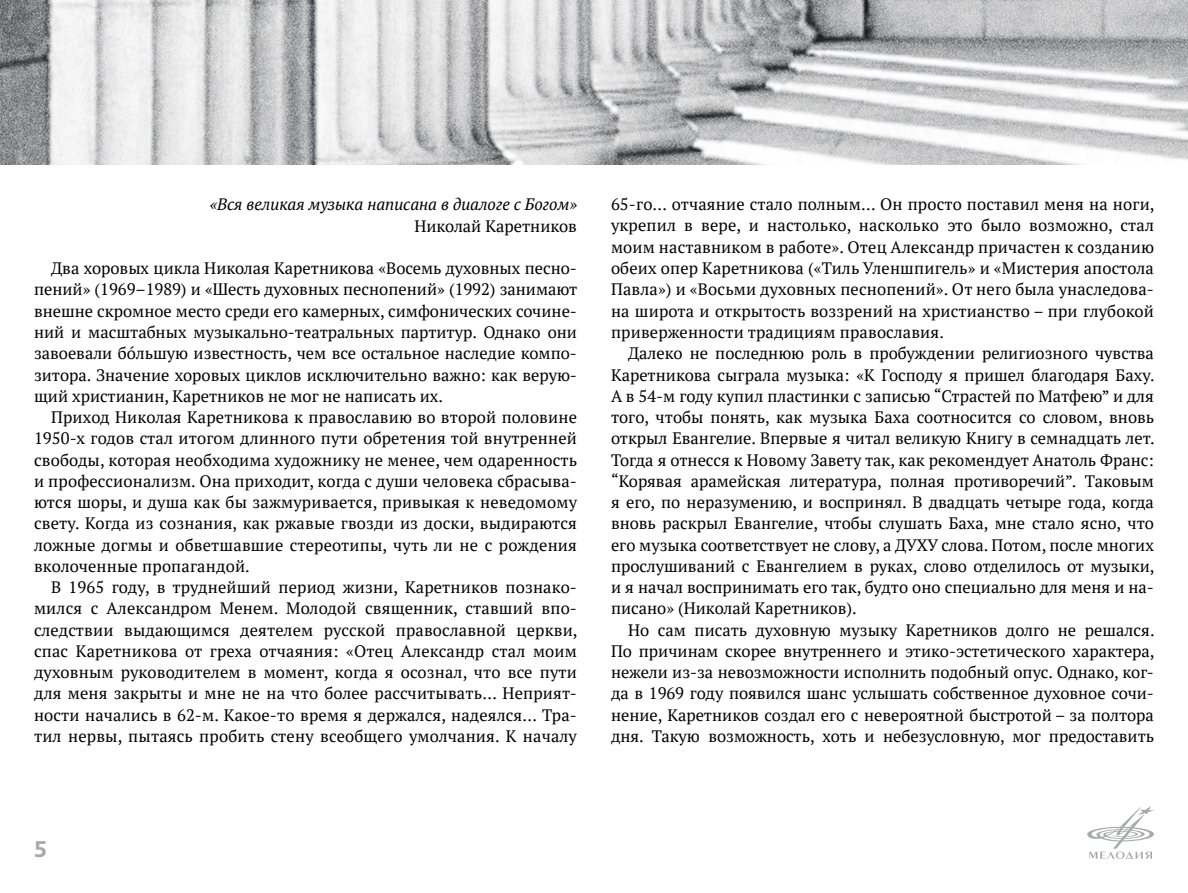
<style>
.page{position:relative;width:1188px;height:893px;background:#fff}
.page>*{position:absolute;margin:0;border:0;box-sizing:border-box;transform-origin:0 0}
.t1{font:800 24px "Bliss Pro";color:#a7a9ac}
.t2{font:16.5px/21.3px "PT Serif";color:#000;text-align:justify}
.t3{font:italic 16.5px "PT Serif";color:#000}
</style>
<div class="page">
<img style="left:0;top:0;width:1188px;height:164px">
<svg style="left:1087px;top:806px;width:67px;height:52px"></svg>
<p class="t3" style="left:210px;top:194px;width:369px">«Вся великая музыка написана в диалоге с Богом»</p>
<p class="t2" style="left:414px;top:215px;width:164px">Николай Каретников</p>
<p class="t2" style="left:34px;top:257px;width:545px;text-indent:17px">Два хоровых цикла Николая Каретникова «Восемь духовных песно&shy;пений» (1969–1989) и «Шесть духовных песнопений» (1992) занимают внешне скромное место среди его камерных, симфонических сочине&shy;ний и масштабных музыкально-театральных партитур. Однако они завоевали бóльшую известность, чем все остальное наследие компо&shy;зитора. Значение хоровых циклов исключительно важно: как верую&shy;щий христианин, Каретников не мог не написать их.</p>
<p class="t2" style="left:34px;top:406px;width:545px;text-indent:17px">Приход Николая Каретникова к православию во второй половине 1950‑х годов стал итогом длинного пути обретения той внутренней свободы, которая необходима художнику не менее, чем одаренность и профессионализм. Она приходит, когда с души человека сбрасыва&shy;ются шоры, и душа как бы зажмуривается, привыкая к неведомому свету. Когда из сознания, как ржавые гвозди из доски, выдираются ложные догмы и обветшавшие стереотипы, чуть ли не с рождения вколоченные пропагандой.</p>
<p class="t2" style="left:34px;top:576px;width:545px;text-indent:17px">В 1965 году, в труднейший период жизни, Каретников познако&shy;мился с Александром Менем. Молодой священник, ставший впо&shy;следствии выдающимся деятелем русской православной церкви, спас Каретникова от греха отчаяния: «Отец Александр стал моим духовным руководителем в момент, когда я осознал, что все пути для меня закрыты и мне не на что более рассчитывать… Неприят&shy;ности начались в 62‑м. Какое-то время я держался, надеялся… Тра&shy;тил нервы, пытаясь пробить стену всеобщего умолчания. К началу</p>
<p class="t2" style="left:611px;top:193px;width:545px">65‑го… отчаяние стало полным… Он просто поставил меня на ноги, укрепил в вере, и настолько, насколько это было возможно, стал моим наставником в работе». Отец Александр причастен к созданию обеих опер Каретникова («Тиль Уленшпигель» и «Мистерия апостола Павла») и «Восьми духовных песнопений». От него была унаследова&shy;на широта и открытость воззрений на христианство – при глубокой приверженности традициям православия.</p>
<p class="t2" style="left:611px;top:342px;width:545px;text-indent:17px">Далеко не последнюю роль в пробуждении религиозного чувства Каретникова сыграла музыка: «К Господу я пришел благодаря Баху.<br>А в 54‑м году купил пластинки с записью “Страстей по Матфею” и для того, чтобы понять, как музыка Баха соотносится со словом, вновь открыл Евангелие. Впервые я читал великую Книгу в семнадцать лет.<br>Тогда я отнесся к Новому Завету так, как рекомендует Анатоль Франс: “Корявая арамейская литература, полная противоречий”. Таковым я его, по неразумению, и воспринял. В двадцать четыре года, когда вновь раскрыл Евангелие, чтобы слушать Баха, мне стало ясно, что его музыка соответствует не слову, а ДУХУ слова. Потом, после многих прослушиваний с Евангелием в руках, слово отделилось от музыки, и я начал воспринимать его так, будто оно специально для меня и на&shy;писано» (Николай Каретников).</p>
<p class="t2" style="left:611px;top:619px;width:545px;text-indent:17px">Но сам писать духовную музыку Каретников долго не решался.<br>По причинам скорее внутреннего и этико-эстетического характера, нежели из-за невозможности исполнить подобный опус. Однако, ког&shy;да в 1969 году появился шанс услышать собственное духовное сочи&shy;нение, Каретников создал его с невероятной быстротой – за полтора дня. Такую возможность, хоть и небезусловную, мог предоставить</p>
<h1 class="t1" style="left:34px;top:834px;width:14px">5</h1>
</div>
